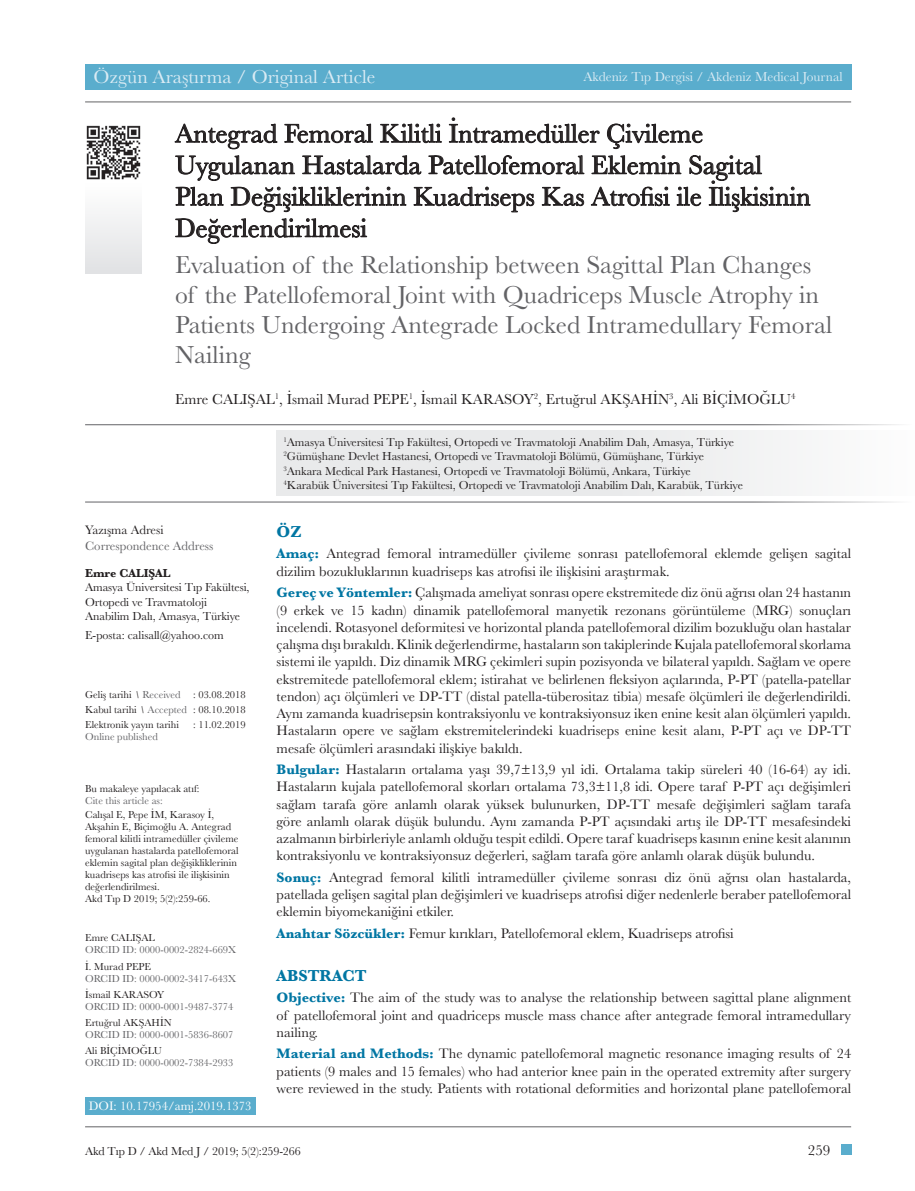
<style>
.page{position:relative;width:915px;height:1191px;background:#fff}
.page>*{position:absolute;margin:0;border:0;box-sizing:border-box;transform-origin:0 0}
.t1{font:27px/31.5px "Baskerville";color:#231f20}
.t2{font:25.5px/30px "Baskerville";color:#636366}
.t3{font:19.5px "Baskerville";color:#daebf4}
.t4{font:700 16.5px "Baskerville";color:#0076a3}
.t5{font:15px "Baskerville";color:#231f20}
.t6{font:14.25px/17.2px "Baskerville";color:#231f20;text-align:justify}
.t7{font:13.5px "Baskerville";color:#daebf4}
.t8{font:12.75px "Baskerville";color:#fff}
.t9{font:12.75px "Baskerville";color:#636366}
.t10{font:12.75px "Baskerville";color:#231f20}
.t11{font:12px/14.4px "Baskerville";letter-spacing:-.005em;color:#231f20}
.t12{font:700 12px "Baskerville";color:#231f20}
.t13{font:10.5px/12px "Baskerville";color:#231f20;text-align:justify}
.t14{font:10.5px "Baskerville";color:#636366}
.s1{font-style:italic}
.s2{color:#636366}
.s3{font-weight:700;color:#0076a3}
</style>
<div class="page">
<div style="left:840px;top:1144px;width:10px;height:10px;background:#5aadcd"></div>
<hr style="left:85px;top:102px;width:765px;height:1px;background:#636366">
<div style="left:85px;top:1097px;width:170px;height:17px;background:#5aadcd"></div>
<hr style="left:85px;top:1126px;width:765px;height:1px;background:#636366">
<div style="left:85px;top:64px;width:765px;height:25px;background:#5aadcd"></div>
<div style="left:85px;top:183px;width:56px;height:91px;background:linear-gradient(to bottom,#fffeff,#e1e1e3)"></div>
<img style="left:86px;top:125px;width:55px;height:55px">
<svg style="left:175px;top:124px;width:102px;height:25px"></svg>
<svg style="left:284px;top:124px;width:88px;height:19px"></svg>
<svg style="left:380px;top:124px;width:61px;height:19px"></svg>
<svg style="left:449px;top:118px;width:150px;height:25px"></svg>
<svg style="left:607px;top:124px;width:95px;height:25px"></svg>
<svg style="left:175px;top:155px;width:120px;height:26px"></svg>
<svg style="left:302px;top:155px;width:119px;height:19px"></svg>
<svg style="left:428px;top:155px;width:156px;height:19px"></svg>
<svg style="left:176px;top:187px;width:47px;height:19px"></svg>
<svg style="left:231px;top:187px;width:175px;height:25px"></svg>
<svg style="left:413px;top:187px;width:121px;height:25px"></svg>
<svg style="left:542px;top:187px;width:41px;height:19px"></svg>
<svg style="left:591px;top:155px;width:219px;height:57px"></svg>
<svg style="left:175px;top:218px;width:192px;height:26px"></svg>
<hr style="left:85px;top:424px;width:829px;height:1px;background:#636366">
<div style="left:276px;top:430px;width:638px;height:66px;background:linear-gradient(to right,#e4e5e6,#f7f8f8)"></div>
<hr style="left:85px;top:501px;width:829px;height:1px;background:#636366">
<h3 class="t3" style="left:94px;top:64px;width:283px">Özgün Araştırma / Original Article</h3>
<p class="t7" style="left:583px;top:68px;width:260px">Akdeniz Tıp Dergisi / Akdeniz Medical Journal</p>
<h1 class="t1" style="left:175px;top:118px;width:636px">Antegrad Femoral Kilitli İntramedüller Çivileme Uygulanan Hastalarda Patellofemoral Eklemin Sagital Plan Değişikliklerinin Kuadriseps Kas Atrofisi ile İlişkisinin Değerlendirilmesi</h1>
<h2 class="t2" style="left:175px;top:250px;width:658px">Evaluation of the Relationship between Sagittal Plan Changes of the Patellofemoral Joint with Quadriceps Muscle Atrophy in Patients Undergoing Antegrade Locked Intramedullary Femoral Nailing</h2>
<p class="t5" style="left:175px;top:390px;width:621px">Emre CALIŞAL<sup>1</sup>, İsmail Murad PEPE<sup>1</sup>, İsmail KARASOY<sup>2</sup>, Ertuğrul AKŞAHİN<sup>3</sup>, Ali BİÇİMOĞLU<sup>4</sup></p>
<p class="t11" style="left:283px;top:435px;width:461px"><sup>1</sup>Amasya Üniversitesi Tıp Fakültesi, Ortopedi ve Travmatoloji Anabilim Dalı, Amasya, Türkiye <sup>2</sup>Gümüşhane Devlet Hastanesi, Ortopedi ve Travmatoloji Bölümü, Gümüşhane, Türkiye <sup>3</sup>Ankara Medical Park Hastanesi, Ortopedi ve Travmatoloji Bölümü, Ankara, Türkiye<br><sup>4</sup>Karabük Üniversitesi Tıp Fakültesi, Ortopedi ve Travmatoloji Anabilim Dalı, Karabük, Türkiye</p>
<p class="t10" style="left:85px;top:522px;width:80px">Yazışma Adresi</p>
<p class="t9" style="left:85px;top:537px;width:130px">Correspondence Address</p>
<p class="t12" style="left:85px;top:564px;width:87px">Emre CALIŞAL</p>
<p class="t11" style="left:85px;top:580px;width:166px">Amasya Üniversitesi Tıp Fakültesi,<br>Ortopedi ve Travmatoloji<br>Anabilim Dalı, Amasya, Türkiye</p>
<p class="t11" style="left:85px;top:627px;width:140px">E-posta: calisall@yahoo.com</p>
<p class="t13" style="left:85px;top:687px;width:162px;line-height:15px">Geliş tarihi <span class="s1">\</span> <span class="s2">Received</span> : 03.08.2018<br>Kabul tarihi <span class="s1">\</span> <span class="s2">Accepted</span> : 08.10.2018<br>Elektronik yayın tarihi</p>
<p class="t13" style="left:193px;top:719px;width:54px">: 11.02.2019</p>
<p class="t14" style="left:85px;top:730px;width:74px">Online published</p>
<p class="t13" style="left:85px;top:783px;width:116px">Bu makaleye yapılacak atıf:</p>
<p class="t14" style="left:85px;top:794px;width:79px">Cite this article as:</p>
<p class="t13" style="left:85px;top:809px;width:155px;text-align:left">Calışal E, Pepe İM, Karasoy İ, Akşahin E, Biçimoğlu A. Antegrad femoral kilitli intramedüller çivileme uygulanan hastalarda patellofemoral eklemin sagital plan değişikliklerinin kuadriseps kas atrofisi ile ilişkisinin değerlendirilmesi.<br>Akd Tıp D 2019; 5(2):259-66.</p>
<p class="t13" style="left:85px;top:932px;width:71px">Emre CALIŞAL</p>
<p class="t14" style="left:85px;top:943px;width:153px">ORCID ID: 0000-0002-2824-669X</p>
<p class="t13" style="left:85px;top:960px;width:67px">İ. Murad PEPE</p>
<p class="t14" style="left:85px;top:971px;width:153px">ORCID ID: 0000-0002-3417-643X</p>
<p class="t13" style="left:85px;top:988px;width:81px">İsmail KARASOY</p>
<p class="t14" style="left:85px;top:999px;width:150px">ORCID ID: 0000-0001-9487-3774</p>
<p class="t13" style="left:85px;top:1017px;width:88px">Ertuğrul AKŞAHİN</p>
<p class="t14" style="left:85px;top:1028px;width:150px">ORCID ID: 0000-0001-5836-8607</p>
<p class="t13" style="left:85px;top:1045px;width:78px">Ali BİÇİMOĞLU</p>
<p class="t14" style="left:85px;top:1056px;width:150px">ORCID ID: 0000-0002-7384-2933</p>
<p class="t8" style="left:89px;top:1098px;width:164px">DOI: 10.17954/amj.2019.1373</p>
<p class="t4" style="left:276px;top:520px;width:26px">ÖZ</p>
<p class="t6" style="left:276px;top:545px;width:576px"><span class="s3">Amaç:</span> Antegrad femoral intramedüller çivileme sonrası patellofemoral eklemde gelişen sagital dizilim bozukluklarının kuadriseps kas atrofisi ile ilişkisini araştırmak.</p>
<p class="t6" style="left:276px;top:584px;width:576px"><span class="s3">Gereç ve Yöntemler:</span> Çalışmada ameliyat sonrası opere ekstremitede diz önü ağrısı olan 24 hastanın (9 erkek ve 15 kadın) dinamik patellofemoral manyetik rezonans görüntüleme (MRG) sonuçları incelendi. Rotasyonel deformitesi ve horizontal planda patellofemoral dizilim bozukluğu olan hastalar çalışma dışı bırakıldı. Klinik değerlendirme, hastaların son takiplerinde Kujala patellofemoral skorlama sistemi ile yapıldı. Diz dinamik MRG çekimleri supin pozisyonda ve bilateral yapıldı. Sağlam ve opere ekstremitede patellofemoral eklem; istirahat ve belirlenen fleksiyon açılarında, P-PT (patella-patellar tendon) açı ölçümleri ve DP-TT (distal patella-tüberositaz tibia) mesafe ölçümleri ile değerlendirildi.<br>Aynı zamanda kuadrisepsin kontraksiyonlu ve kontraksiyonsuz iken enine kesit alan ölçümleri yapıldı.<br>Hastaların opere ve sağlam ekstremitelerindeki kuadriseps enine kesit alanı, P-PT açı ve DP-TT mesafe ölçümleri arasındaki ilişkiye bakıldı.</p>
<p class="t6" style="left:276px;top:761px;width:576px"><span class="s3">Bulgular:</span> Hastaların ortalama yaşı 39,7±13,9 yıl idi. Ortalama takip süreleri 40 (16-64) ay idi.<br>Hastaların kujala patellofemoral skorları ortalama 73,3±11,8 idi. Opere taraf P-PT açı değişimleri sağlam tarafa göre anlamlı olarak yüksek bulunurken, DP-TT mesafe değişimleri sağlam tarafa göre anlamlı olarak düşük bulundu. Aynı zamanda P-PT açısındaki artış ile DP-TT mesafesindeki azalmanın birbirleriyle anlamlı olduğu tespit edildi. Opere taraf kuadriseps kasının enine kesit alanının kontraksiyonlu ve kontraksiyonsuz değerleri, sağlam tarafa göre anlamlı olarak düşük bulundu.</p>
<p class="t6" style="left:276px;top:869px;width:576px"><span class="s3">Sonuç:</span> Antegrad femoral kilitli intramedüller çivileme sonrası diz önü ağrısı olan hastalarda, patellada gelişen sagital plan değişimleri ve kuadriseps atrofisi diğer nedenlerle beraber patellofemoral eklemin biyomekaniğini etkiler.</p>
<p class="t6" style="left:276px;top:925px;width:458px"><span class="s3">Anahtar Sözcükler:</span> Femur kırıkları, Patellofemoral eklem, Kuadriseps atrofisi</p>
<p class="t4" style="left:276px;top:964px;width:92px">ABSTRACT</p>
<p class="t6" style="left:276px;top:989px;width:576px"><span class="s3">Objective:</span> The aim of the study was to analyse the relationship between sagittal plane alignment of patellofemoral joint and quadriceps muscle mass chance after antegrade femoral intramedullary nailing.</p>
<p class="t6" style="left:276px;top:1045px;width:576px"><span class="s3">Material and Methods:</span> The dynamic patellofemoral magnetic resonance imaging results of 24 patients (9 males and 15 females) who had anterior knee pain in the operated extremity after surgery were reviewed in the study. Patients with rotational deformities and horizontal plane patellofemoral</p>
<p class="t11" style="left:85px;top:1144px;width:217px">Akd Tıp D / Akd Med J / 2019; 5(2):259-266</p>
<p class="t5" style="left:807px;top:1140px;width:24px">259</p>
</div>
